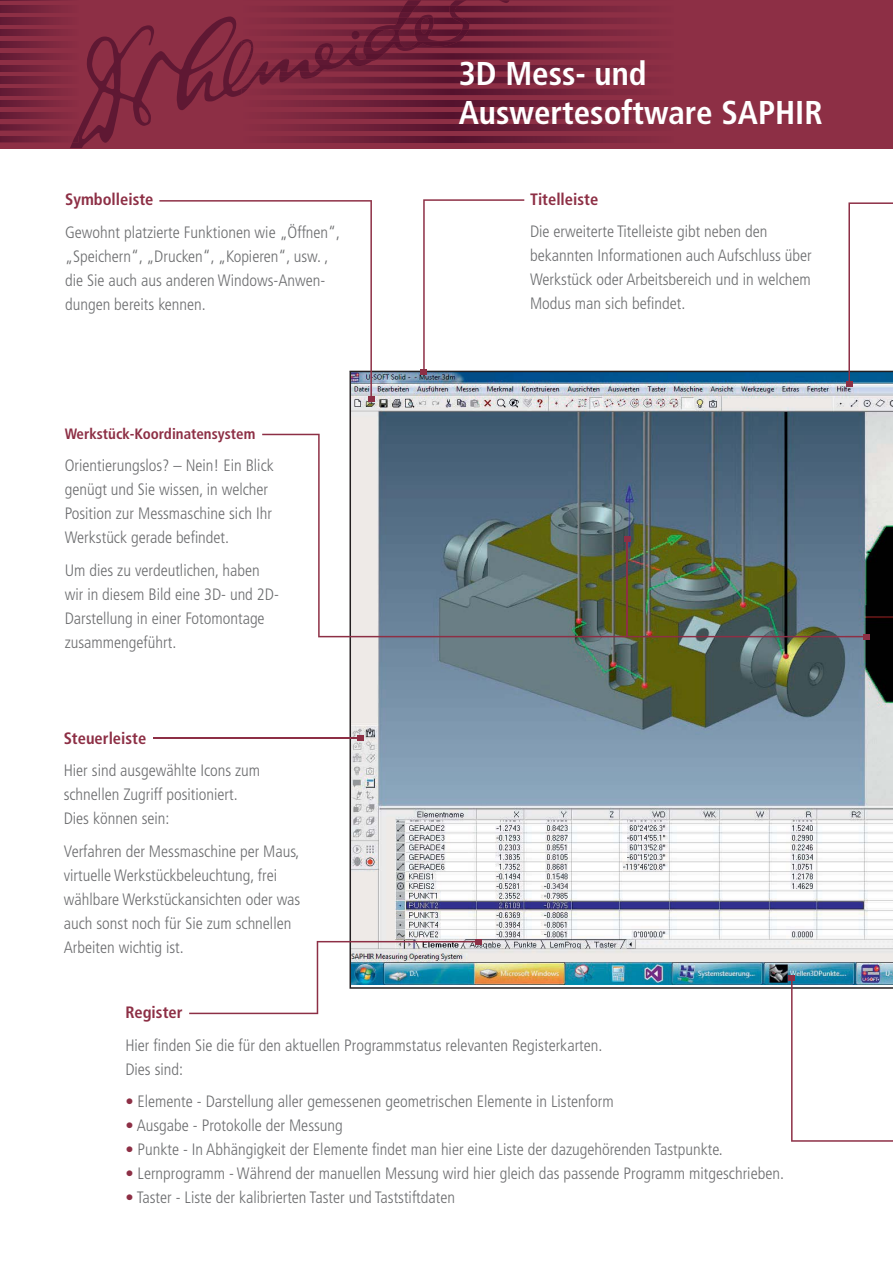
<style>
.page{position:relative;width:893px;height:1263px;background:#fff}
.page>*{position:absolute;margin:0;border:0;box-sizing:border-box;transform-origin:0 0}
.t1{font:700 condensed 33px/39.6px "Frutiger";color:#fff}
.t2{font:300 condensed 16.5px/24px "Frutiger";color:#6d6e70}
.t3{font:700 condensed 16.5px "Frutiger";color:#8d2f45}
.t4{font:700 condensed 15px "Frutiger";color:#8d2f45}
.s1{color:#8d2f45}
</style>
<div class="page">
<img style="left:349px;top:371px;width:544px;height:618px">
<svg style="left:262px;top:434px;width:604px;height:203px;background:#76868a"></svg>
<svg style="left:863px;top:634px;width:6px;height:6px"></svg>
<hr style="left:153px;top:738px;width:207px;height:1px;background:#8d2f45">
<svg style="left:357px;top:735px;width:6px;height:6px"></svg>
<svg style="left:421px;top:199px;width:103px;height:176px"></svg>
<svg style="left:189px;top:939px;width:293px;height:75px"></svg>
<svg style="left:846px;top:202px;width:47px;height:185px"></svg>
<div style="left:0;top:0;width:893px;height:148px;background:#8d2f45"></div>
<svg style="left:0;top:112px;width:61px;height:7px"></svg>
<svg style="left:0;top:101px;width:61px;height:6px"></svg>
<svg style="left:0;top:89px;width:61px;height:6px"></svg>
<svg style="left:0;top:77px;width:61px;height:6px"></svg>
<svg style="left:0;top:65px;width:61px;height:6px"></svg>
<svg style="left:0;top:53px;width:61px;height:7px"></svg>
<svg style="left:0;top:41px;width:61px;height:7px"></svg>
<svg style="left:0;top:29px;width:61px;height:7px"></svg>
<svg style="left:0;top:18px;width:61px;height:6px"></svg>
<svg style="left:0;top:6px;width:61px;height:6px"></svg>
<svg style="left:0;top:0;width:61px;height:1px"></svg>
<svg style="left:509px;top:136px;width:128px;height:6px"></svg>
<svg style="left:509px;top:124px;width:128px;height:7px"></svg>
<svg style="left:509px;top:112px;width:128px;height:7px"></svg>
<svg style="left:509px;top:101px;width:128px;height:6px"></svg>
<svg style="left:70px;top:12px;width:439px;height:136px"></svg>
<svg style="left:0;top:124px;width:79px;height:18px"></svg>
<svg style="left:241px;top:89px;width:396px;height:6px"></svg>
<svg style="left:241px;top:77px;width:396px;height:6px"></svg>
<svg style="left:281px;top:0;width:356px;height:12px"></svg>
<svg style="left:241px;top:18px;width:396px;height:53px"></svg>
<svg style="left:789px;top:975px;width:104px;height:167px"></svg>
<svg style="left:159px;top:200px;width:215px;height:202px"></svg>
<hr style="left:626px;top:539px;width:2px;height:97px;background:#8d2f45">
<svg style="left:624px;top:536px;width:6px;height:6px"></svg>
<p class="t3" style="left:65px;top:193px;width:90px">Symbolleiste</p>
<p class="t2" style="left:65px;top:221px;width:276px">Gewohnt platzierte Funktionen wie „Öffnen“, „Speichern“, „Drucken“, „Kopieren“, usw. , die Sie auch aus anderen Windows-Anwen&shy;dungen bereits kennen.</p>
<p class="t4" style="left:65px;top:427px;width:192px">Werkstück-Koordinatensystem</p>
<p class="t2" style="left:65px;top:455px;width:211px">Orientierungslos? – Nein! Ein Blick genügt und Sie wissen, in welcher Position zur Messmaschine sich Ihr Werkstück gerade befindet.</p>
<p class="t2" style="left:65px;top:559px;width:216px">Um dies zu verdeutlichen, haben wir in diesem Bild eine 3D- und 2D-<br>Darstellung in einer Fotomontage zusammengeführt.</p>
<p class="t3" style="left:64px;top:731px;width:84px">Steuerleiste</p>
<p class="t2" style="left:64px;top:760px;width:198px">Hier sind ausgewählte Icons zum schnellen Zugriff positioniert.<br>Dies können sein:</p>
<p class="t2" style="left:64px;top:840px;width:238px">Verfahren der Messmaschine per Maus, virtuelle Werkstückbeleuchtung, frei wählbare Werkstückansichten oder was auch sonst noch für Sie zum schnellen Arbeiten wichtig ist.</p>
<h1 class="t1" style="left:459px;top:56px;width:365px">3D Mess- und<br>Auswertesoftware SAPHIR</h1>
<p class="t3" style="left:530px;top:193px;width:70px">Titelleiste</p>
<p class="t2" style="left:530px;top:221px;width:283px">Die erweiterte Titelleiste gibt neben den bekannten Informationen auch Aufschluss über Werkstück oder Arbeitsbereich und in welchem Modus man sich befindet.</p>
<p class="t3" style="left:125px;top:1006px;width:59px">Register</p>
<p class="t2" style="left:125px;top:1034px;width:479px">Hier finden Sie die für den aktuellen Programmstatus relevanten Registerkarten.<br>Dies sind:</p>
<p class="t2" style="left:125px;top:1091px;width:490px"><span class="s1">•</span> Elemente - Darstellung aller gemessenen geometrischen Elemente in Listenform</p>
<p class="t2" style="left:125px;top:1115px;width:219px"><span class="s1">•</span> Ausgabe - Protokolle der Messung</p>
<p class="t2" style="left:125px;top:1139px;width:599px"><span class="s1">•</span> Punkte - In Abhängigkeit der Elemente findet man hier eine Liste der dazugehörenden Tastpunkte.</p>
<p class="t2" style="left:125px;top:1163px;width:660px"><span class="s1">•</span> Lernprogramm - Während der manuellen Messung wird hier gleich das passende Programm mitgeschrieben.</p>
<p class="t2" style="left:125px;top:1187px;width:331px"><span class="s1">•</span> Taster - Liste der kalibrierten Taster und Taststiftdaten</p>
</div>
